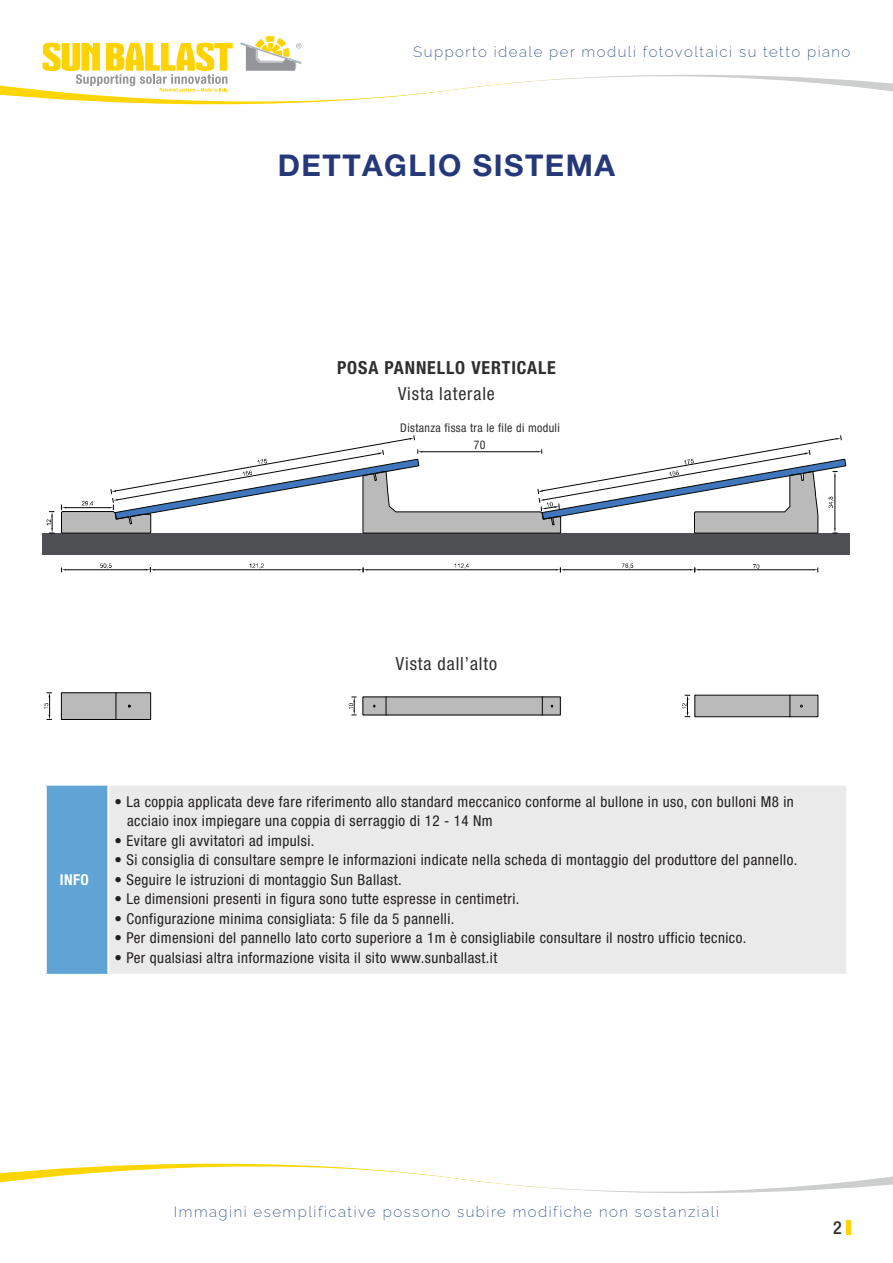
<style>
.page{position:relative;width:893px;height:1263px;background:#fff}
.page>*{position:absolute;margin:0;border:0;box-sizing:border-box;transform-origin:0 0}
.t1{font:700 30px "Helvetica Neue LT Pro";letter-spacing:.05em;color:#24387a}
.t2{font:condensed 18px "Helvetica Neue LT Pro";letter-spacing:.05em;color:#2e2f2f}
.t3{font:700 condensed 18px "Helvetica Neue LT Pro";letter-spacing:.05em;color:#2e2f2f}
.t4{font:500 condensed 18px "Helvetica Neue LT Pro";color:#2e2f2f}
.t5{font:condensed 15px/19.5px "Helvetica Neue LT Pro";letter-spacing:.03em;color:#231f20}
.t6{font:200 15px "Raleway";letter-spacing:.1em;color:#1c417b}
.t7{font:700 condensed 15px "Helvetica Neue LT Pro";color:#fff}
.t8{font:condensed 12px/17px "Helvetica Neue LT Pro";letter-spacing:.03em;color:#2e2f2f;text-align:center}
</style>
<div class="page">
<svg style="left:0;top:42px;width:893px;height:63px"></svg>
<svg style="left:0;top:1163px;width:893px;height:72px"></svg>
<hr style="left:846px;top:1220px;width:4px;height:14px;background:#fcd308">
<svg style="left:43px;top:43px;width:190px;height:49px"></svg>
<svg style="left:240px;top:36px;width:61px;height:35px"></svg>
<div style="left:45px;top:783px;width:63px;height:192px;background:#5fa4d4"></div>
<div style="left:108px;top:783px;width:740px;height:192px;background:#eaeaea"></div>
<hr style="left:107px;top:786px;width:2px;height:188px;background:#fff">
<hr style="left:43px;top:974px;width:65px;height:2px;background:#fff">
<hr style="left:108px;top:974px;width:742px;height:2px;background:#fff">
<div style="left:43px;top:781px;width:65px;height:5px;background:#fff"></div>
<svg style="left:45px;top:786px;width:2px;height:188px"></svg>
<div style="left:108px;top:781px;width:742px;height:5px;background:#fff"></div>
<hr style="left:846px;top:786px;width:4px;height:188px;background:#fff">
<div style="left:43px;top:533px;width:807px;height:22px;background:#4e5053"></div>
<hr style="left:154px;top:569px;width:205px;height:1px;background:#040503">
<svg style="left:249px;top:563px;width:15px;height:6px"></svg>
<hr style="left:367px;top:569px;width:189px;height:1px;background:#040503">
<svg style="left:359px;top:568px;width:8px;height:4px"></svg>
<svg style="left:455px;top:563px;width:14px;height:6px"></svg>
<hr style="left:565px;top:569px;width:125px;height:1px;background:#040503">
<svg style="left:556px;top:568px;width:9px;height:4px"></svg>
<svg style="left:622px;top:563px;width:11px;height:6px"></svg>
<hr style="left:699px;top:569px;width:114px;height:1px;background:#040503">
<svg style="left:690px;top:568px;width:9px;height:4px"></svg>
<svg style="left:753px;top:564px;width:6px;height:5px"></svg>
<hr style="left:66px;top:569px;width:80px;height:1px;background:#040503">
<svg style="left:61px;top:568px;width:5px;height:4px"></svg>
<svg style="left:146px;top:568px;width:8px;height:4px"></svg>
<svg style="left:100px;top:563px;width:12px;height:6px"></svg>
<svg style="left:47px;top:511px;width:7px;height:23px"></svg>
<svg style="left:61px;top:435px;width:785px;height:99px"></svg>
<svg style="left:349px;top:697px;width:7px;height:19px"></svg>
<svg style="left:362px;top:695px;width:456px;height:22px"></svg>
<div style="left:61px;top:692px;width:56px;height:28px;background:#bababa;border:1px solid #040503"></div>
<svg style="left:44px;top:692px;width:7px;height:28px"></svg>
<svg style="left:115px;top:692px;width:36px;height:28px"></svg>
<p class="t6" style="left:413px;top:39px;width:439px">Supporto ideale per moduli fotovoltaici su tetto piano</p>
<h1 class="t1" style="left:278px;top:147px;width:339px">DETTAGLIO SISTEMA</h1>
<p class="t3" style="left:337px;top:357px;width:220px">POSA PANNELLO VERTICALE</p>
<p class="t2" style="left:398px;top:383px;width:98px">Vista laterale</p>
<p class="t8" style="left:400px;top:419px;width:161px">Distanza fissa tra le file di moduli<br>70</p>
<p class="t2" style="left:396px;top:653px;width:103px">Vista dall’alto</p>
<p class="t7" style="left:60px;top:870px;width:31px">INFO</p>
<p class="t5" style="left:127px;top:791px;width:668px;text-indent:-13px">• La coppia applicata deve fare riferimento allo standard meccanico conforme al bullone in uso, con bulloni M8 in acciaio inox impiegare una coppia di serraggio di 12 - 14 Nm</p>
<p class="t5" style="left:114px;top:830px;width:202px">• Evitare gli avvitatori ad impulsi.</p>
<p class="t5" style="left:114px;top:850px;width:684px">• Si consiglia di consultare sempre le informazioni indicate nella scheda di montaggio del produttore del pannello.</p>
<p class="t5" style="left:114px;top:869px;width:289px">• Seguire le istruzioni di montaggio Sun Ballast.</p>
<p class="t5" style="left:114px;top:889px;width:407px">• Le dimensioni presenti in figura sono tutte espresse in centimetri.</p>
<p class="t5" style="left:114px;top:908px;width:342px">• Configurazione minima consigliata: 5 file da 5 pannelli.</p>
<p class="t5" style="left:114px;top:928px;width:633px">• Per dimensioni del pannello lato corto superiore a 1m è consigliabile consultare il nostro ufficio tecnico.</p>
<p class="t5" style="left:114px;top:947px;width:384px">• Per qualsiasi altra informazione visita il sito www.sunballast.it</p>
<p class="t6" style="left:174px;top:1199px;width:547px">Immagini esemplificative possono subire modifiche non sostanziali</p>
<p class="t4" style="left:833px;top:1217px;width:10px">2</p>
</div>
